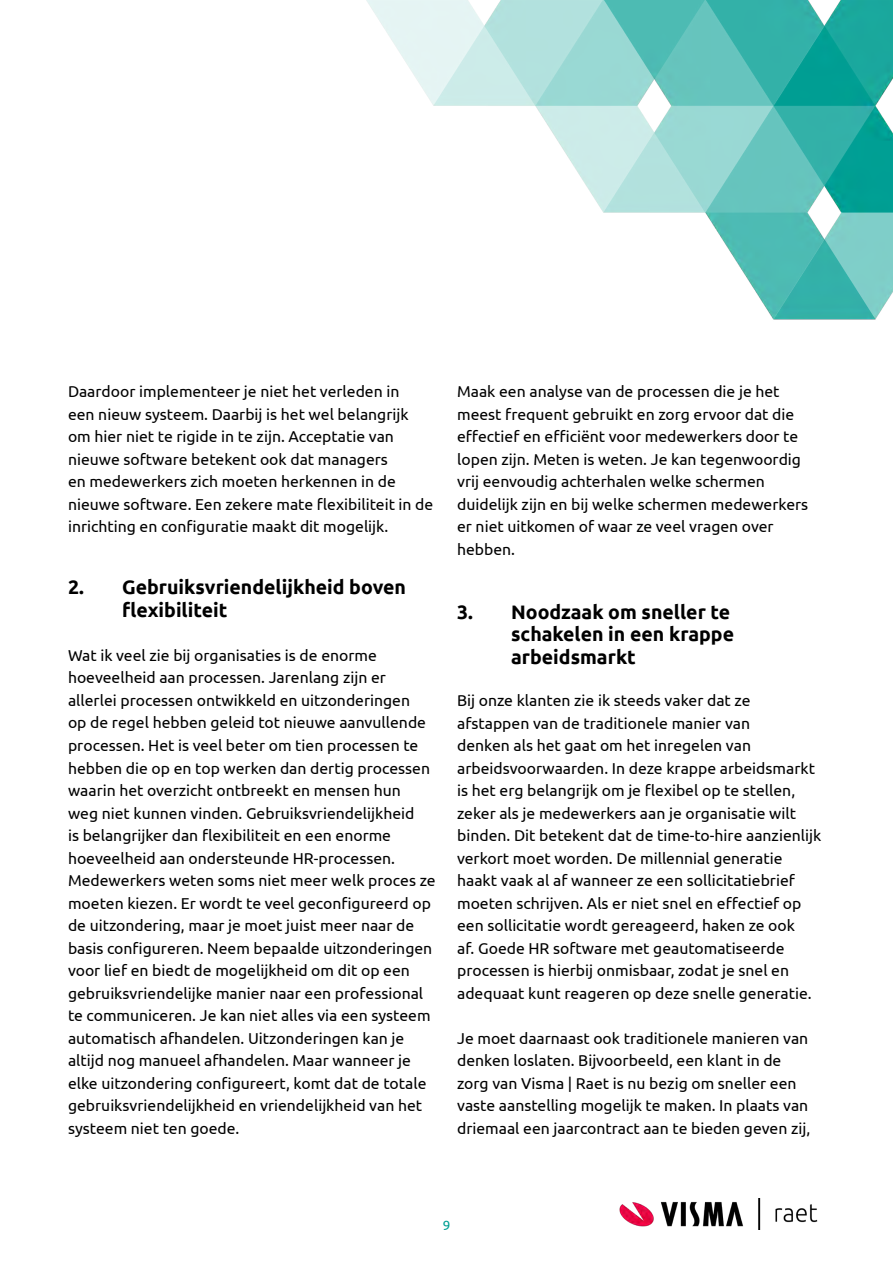
<style>
.page{position:relative;width:893px;height:1263px;background:#fff}
.page>*{position:absolute;margin:0;border:0;box-sizing:border-box;transform-origin:0 0}
.t1{font:700 19.5px/22.5px "Ubuntu";color:#000}
.t2{font:15.75px/22.5px "Ubuntu";color:#000}
.t3{font:13.5px "Ubuntu";color:#009f93}
</style>
<div class="page">
<img style="left:619px;top:1199px;width:199px;height:30px">
<img style="left:366px;top:0;width:527px;height:320px">
<p class="t2" style="left:68px;top:380px;width:367px">Daardoor implementeer je niet het verleden in<br>een nieuw systeem. Daarbij is het wel belangrijk om hier niet te rigide in te zijn. Acceptatie van nieuwe software betekent ook dat managers<br>en medewerkers zich moeten herkennen in de nieuwe software. Een zekere mate flexibiliteit in de inrichting en configuratie maakt dit mogelijk.</p>
<p class="t2" style="left:457px;top:380px;width:353px">Maak een analyse van de processen die je het meest frequent gebruikt en zorg ervoor dat die effectief en efficiënt voor medewerkers door te lopen zijn. Meten is weten. Je kan tegenwoordig vrij eenvoudig achterhalen welke schermen duidelijk zijn en bij welke schermen medewerkers er niet uitkomen of waar ze veel vragen over hebben.</p>
<p class="t1" style="left:122px;top:576px;width:285px;text-indent:-54px">2. Gebruiksvriendelijkheid boven flexibiliteit</p>
<p class="t2" style="left:68px;top:644px;width:369px">Wat ik veel zie bij organisaties is de enorme hoeveelheid aan processen. Jarenlang zijn er allerlei processen ontwikkeld en uitzonderingen<br>op de regel hebben geleid tot nieuwe aanvullende processen. Het is veel beter om tien processen te hebben die op en top werken dan dertig processen waarin het overzicht ontbreekt en mensen hun<br>weg niet kunnen vinden. Gebruiksvriendelijkheid<br>is belangrijker dan flexibiliteit en een enorme hoeveelheid aan ondersteunde HR-processen.<br>Medewerkers weten soms niet meer welk proces ze moeten kiezen. Er wordt te veel geconfigureerd op de uitzondering, maar je moet juist meer naar de basis configureren. Neem bepaalde uitzonderingen voor lief en biedt de mogelijkheid om dit op een gebruiksvriendelijke manier naar een professional te communiceren. Je kan niet alles via een systeem automatisch afhandelen. Uitzonderingen kan je altijd nog manueel afhandelen. Maar wanneer je elke uitzondering configureert, komt dat de totale gebruiksvriendelijkheid en vriendelijkheid van het systeem niet ten goede.</p>
<p class="t1" style="left:511px;top:600px;width:224px;text-indent:-54px">3. Noodzaak om sneller te schakelen in een krappe arbeidsmarkt</p>
<p class="t2" style="left:457px;top:689px;width:366px">Bij onze klanten zie ik steeds vaker dat ze afstappen van de traditionele manier van<br>denken als het gaat om het inregelen van arbeidsvoorwaarden. In deze krappe arbeidsmarkt is het erg belangrijk om je flexibel op te stellen, zeker als je medewerkers aan je organisatie wilt binden. Dit betekent dat de time-to-hire aanzienlijk verkort moet worden. De millennial generatie haakt vaak al af wanneer ze een sollicitatiebrief moeten schrijven. Als er niet snel en effectief op een sollicitatie wordt gereageerd, haken ze ook<br>af. Goede HR software met geautomatiseerde processen is hierbij onmisbaar, zodat je snel en adequaat kunt reageren op deze snelle generatie.</p>
<p class="t2" style="left:457px;top:1026px;width:355px">Je moet daarnaast ook traditionele manieren van denken loslaten. Bijvoorbeeld, een klant in de zorg van Visma | Raet is nu bezig om sneller een vaste aanstelling mogelijk te maken. In plaats van driemaal een jaarcontract aan te bieden geven zij,</p>
<p class="t3" style="left:443px;top:1217px;width:9px">9</p>
</div>
